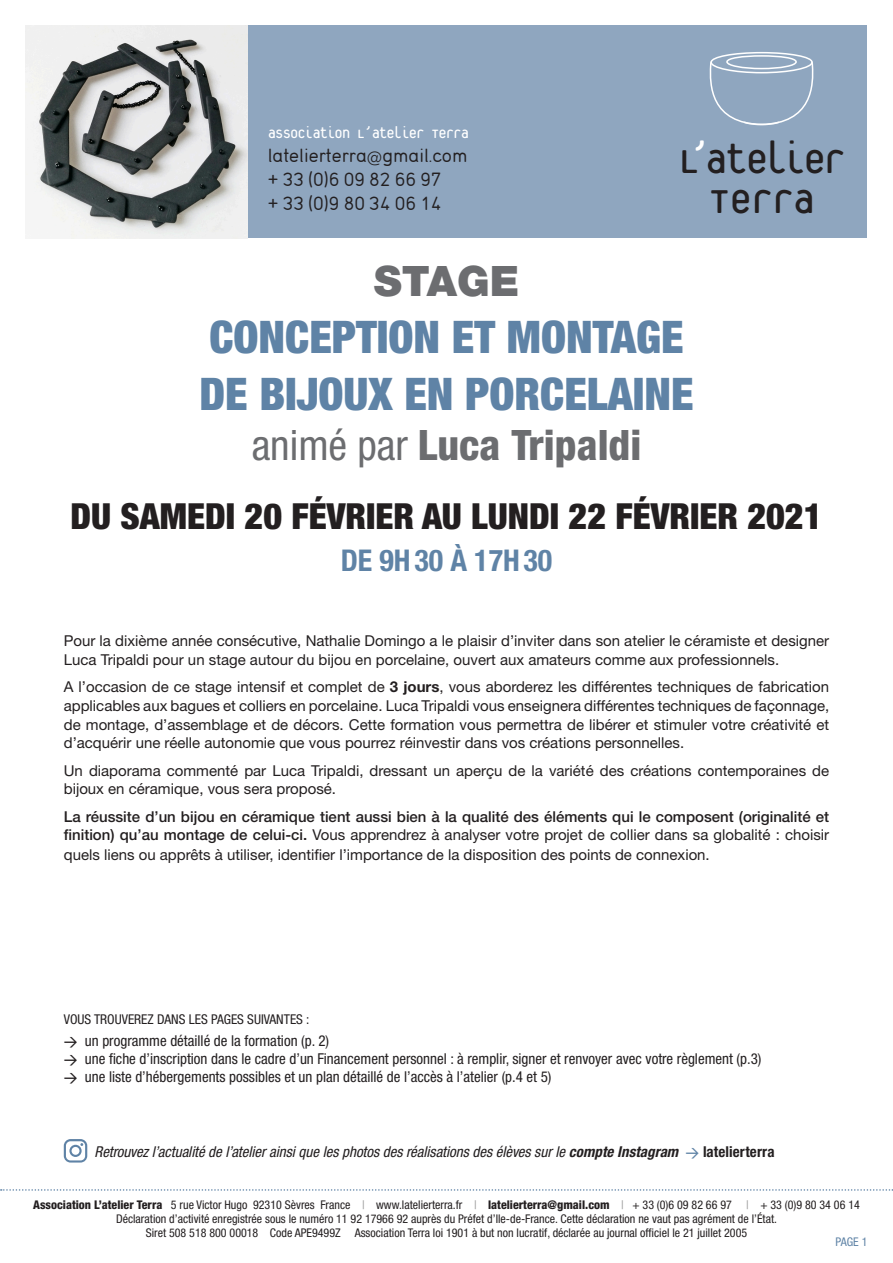
<style>
.page{position:relative;width:893px;height:1263px;background:#fff}
.page>*{position:absolute;margin:0;border:0;box-sizing:border-box;transform-origin:0 0}
.t1{font:49.35px/39.9px "Platelet";letter-spacing:-.045em;color:#231f20;text-align:center}
.Titre_1{font:900 condensed 45px/57px "Helvetica Neue LT Std";color:#5f83a6}
.Titre_1-2{font:800 condensed 42px "Helvetica Neue LT Std";color:#6c6d70}
.Titre_1-3{font:900 42px "Helvetica Neue LT Std";color:#6c6d70}
.texte_fiche{font:900 condensed 36px "Helvetica Neue LT Std";color:#231f20}
.texte_fiche-2{font:700 condensed 30px "Helvetica Neue LT Std";color:#5f83a6}
.t2{font:18px "DIN17 SB";color:#231f20}
.t3{font:18px "Platelet";letter-spacing:-.05em;color:#fff}
.t4{font:15px/18.8px "Helvetica Neue LT Std";color:#231f20}
.texte_fiche-3{font:condensed 15px "Helvetica Neue LT Std";color:#231f20}
.texte_fiche-4{font:italic condensed 15px "Helvetica Neue LT Std";color:#231f20}
.texte_fiche-5{font:condensed 13.5px "Helvetica Neue LT Std";color:#231f20}
.texte_fiche-6{font:condensed 12px "Helvetica Neue LT Std";color:#231f20}
.texte_fiche-7{font:condensed 12px "Helvetica Neue LT Std";color:#5f83a6}
.s1{color:#fff}
.s2{font-weight:400}
.s3{font-weight:700}
.s4{font-weight:500}
.s5{font-family:"DIN Medium Alternate";font-stretch:normal;font-size:13.5px}
.s6{font-family:"DIN Medium Alternate";font-style:normal;font-stretch:normal;font-size:13.5px;color:#5f83a6}
.s7{font-weight:700;font-style:normal}
.s8{font-weight:800}
.s9{color:#999}
</style>
<div class="page">
<svg style="left:1px;top:1189px;width:892px;height:2px"></svg>
<div style="left:26px;top:26px;width:841px;height:212px;background:#8fa6bf"></div>
<svg style="left:64px;top:1139px;width:23px;height:23px"></svg>
<div style="left:710px;top:52px;width:103px;height:21px;border:2px solid #fff;border-radius:50%"></div>
<div style="left:726px;top:55px;width:71px;height:14px;border:2px solid #fff;border-radius:50%"></div>
<svg style="left:709px;top:60px;width:105px;height:66px"></svg>
<img style="left:26px;top:26px;width:222px;height:212px">
<p class="t3" style="left:268px;top:125px;width:203px">association L’atelier Terra</p>
<p class="t2" style="left:268px;top:144px;width:201px">latelierterra@gmail.com</p>
<p class="t2" style="left:268px;top:168px;width:175px">+ 33 (0)6 09 82 66 97</p>
<p class="t2" style="left:268px;top:192px;width:175px">+ 33 (0)9 80 34 06 14</p>
<p class="t1" style="left:677px;top:141px;width:170px">L<span class="s1">’</span>atelier<br>Terra</p>
<p class="Titre_1-3" style="left:374px;top:256px;width:147px">STAGE</p>
<p class="Titre_1" style="left:199px;top:308px;width:496px">CONCEPTION ET MONTAGE<br>DE BIJOUX EN PORCELAINE</p>
<p class="Titre_1-2" style="left:252px;top:419px;width:391px"><span class="s2">animé par</span> Luca Tripaldi</p>
<p class="texte_fiche" style="left:71px;top:494px;width:753px">DU SAMEDI 20 FÉVRIER AU LUNDI 22 FÉVRIER 2021</p>
<p class="texte_fiche-2" style="left:341px;top:542px;width:213px">DE 9H30 À 17H30</p>
<p class="t4" style="left:64px;top:631px;width:767px">Pour la dixième année consécutive, Nathalie Domingo a le plaisir d’inviter dans son atelier le céramiste et designer<br>Luca Tripaldi pour un stage autour du bijou en porcelaine, ouvert aux amateurs comme aux professionnels.</p>
<p class="t4" style="left:64px;top:677px;width:767px;text-align:justify">A l’occasion de ce stage intensif et complet de <span class="s3">3 jours</span>, vous aborderez les différentes techniques de fabrication applicables aux bagues et colliers en porcelaine. Luca Tripaldi vous enseignera différentes techniques de façonnage, de montage, d’assemblage et de décors. Cette formation vous permettra de libérer et stimuler votre créativité et d’acquérir une réelle autonomie que vous pourrez réinvestir dans vos créations personnelles.</p>
<p class="t4" style="left:64px;top:761px;width:767px">Un diaporama commenté par Luca Tripaldi, dressant un aperçu de la variété des créations contemporaines de bijoux en céramique, vous sera proposé.</p>
<p class="t4" style="left:64px;top:806px;width:767px;line-height:19.2px;text-align:justify"><span class="s4">La réussite d’un bijou en céramique tient aussi bien à la qualité des éléments qui le composent (originalité et finition) qu’au montage de celui-ci.</span> Vous apprendrez à analyser votre projet de collier dans sa globalité : choisir quels liens ou apprêts à utiliser, identifier l’importance de la disposition des points de connexion.</p>
<p class="texte_fiche-5" style="left:64px;top:1011px;width:247px">VOUS TROUVEREZ DANS LES PAGES SUIVANTES :</p>
<p class="texte_fiche-3" style="left:64px;top:1032px;width:267px"><span class="s5">&gt;</span> un programme détaillé de la formation (p. 2)</p>
<p class="texte_fiche-3" style="left:64px;top:1050px;width:699px"><span class="s5">&gt;</span> une fiche d’inscription dans le cadre d’un Financement personnel : à remplir, signer et renvoyer avec votre règlement (p.3)</p>
<p class="texte_fiche-3" style="left:64px;top:1068px;width:489px"><span class="s5">&gt;</span> une liste d’hébergements possibles et un plan détaillé de l’accès à l’atelier (p.4 et 5)</p>
<p class="texte_fiche-4" style="left:94px;top:1143px;width:682px">Retrouvez l’actualité de l’atelier ainsi que les photos des réalisations des élèves sur le <span class="s3">compte Instagram</span> <span class="s6">&gt;</span> <span class="s7">latelierterra</span></p>
<p class="texte_fiche-6" style="left:33px;top:1197px;width:828px"><span class="s8">Association L’atelier Terra</span> 5 rue Victor Hugo 92310 Sèvres France <span class="s9">|</span> www.latelierterra.fr <span class="s9">|</span> <span class="s8">latelierterra@gmail.com</span> <span class="s9">|</span> + 33 (0)6 09 82 66 97 <span class="s9">|</span> + 33 (0)9 80 34 06 14</p>
<p class="texte_fiche-6" style="left:116px;top:1212px;width:662px">Déclaration d’activité enregistrée sous le numéro 11 92 17966 92 auprès du Préfet d’Ile-de-France. Cette déclaration ne vaut pas agrément de l’État.</p>
<p class="texte_fiche-6" style="left:146px;top:1226px;width:603px">Siret 508 518 800 00018 Code APE9499Z Association Terra loi 1901 à but non lucratif, déclarée au journal officiel le 21 juillet 2005</p>
<p class="texte_fiche-7" style="left:835px;top:1235px;width:33px">PAGE 1</p>
</div>
